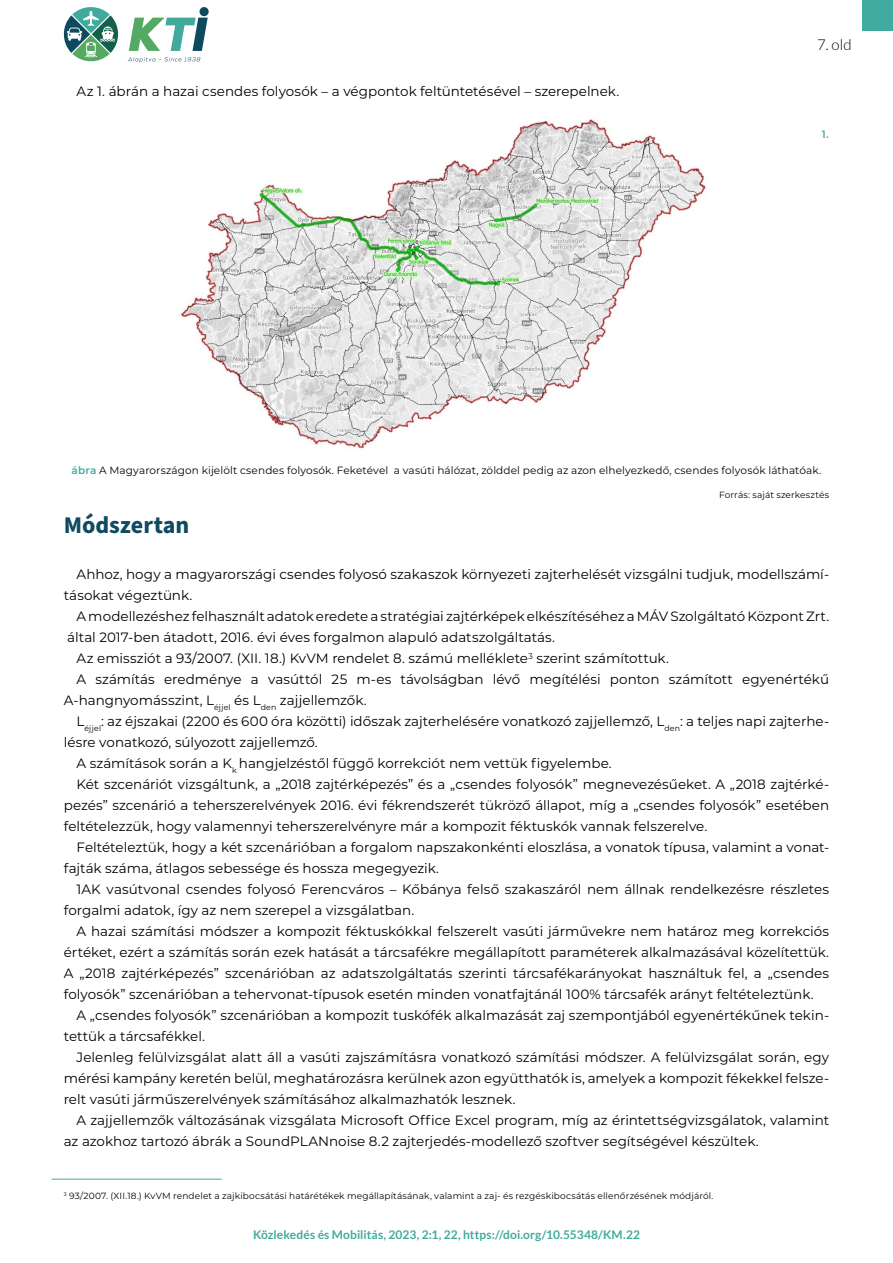
<style>
.page{position:relative;width:893px;height:1263px;background:#fff}
.page>*{position:absolute;margin:0;border:0;box-sizing:border-box;transform-origin:0 0}
.t1{font:700 24px "Source Sans Pro";color:#104a60}
.t2{font:300 15px "Lato";color:#000}
.t3{font:13.5px/21px "Montserrat";color:#000}
.t4{font:700 12px "Lato";letter-spacing:.01em;color:#40aa9e}
.t5{font:10.5px "Montserrat";letter-spacing:.01em;color:#000}
.t6{font:600 10.5px "Montserrat";color:#40aa9e}
.t7{font:9px "Montserrat";letter-spacing:.015em;color:#000}
.s1{font-weight:600;color:#40aa9e}
</style>
<div class="page">
<div style="left:863px;top:0;width:30px;height:31px;background:#40aa9e"></div>
<svg style="left:129px;top:18px;width:79px;height:33px"></svg>
<div style="left:199px;top:7px;width:10px;height:9px;background:#0c4a60;border-radius:50%"></div>
<svg style="left:128px;top:57px;width:72px;height:6px"></svg>
<svg style="left:63px;top:7px;width:55px;height:55px"></svg>
<img style="left:181px;top:119px;width:525px;height:330px">
<hr style="left:52px;top:1179px;width:170px;height:1px;background:#40aa9e">
<p class="t3" style="left:77px;top:80px;width:544px">Az 1. ábrán a hazai csendes folyosók – a végpontok feltüntetésével – szerepelnek.</p>
<p class="t2" style="left:817px;top:37px;width:36px">7. old</p>
<p class="t6" style="left:822px;top:127px;width:8px">1.</p>
<p class="t5" style="left:72px;top:463px;width:751px"><span class="s1">ábra</span> A Magyarországon kijelölt csendes folyosók. Feketével a vasúti hálózat, zölddel pedig az azon elhelyezkedő, csendes folyosók láthatóak.</p>
<p class="t7" style="left:719px;top:488px;width:112px">Forrás: saját szerkesztés</p>
<h1 class="t1" style="left:64px;top:508px;width:127px">Módszertan</h1>
<p class="t3" style="left:64px;top:563px;width:767px;text-indent:13px">Ahhoz, hogy a magyarországi csendes folyosó szakaszok környezeti zajterhelését vizsgálni tudjuk, modellszámí&shy;tásokat végeztünk.</p>
<p class="t3" style="left:77px;top:605px;width:754px">A modellezéshez felhasznált adatok eredete a stratégiai zajtérképek elkészítéséhez a MÁV Szolgáltató Központ Zrt.</p>
<p class="t3" style="left:67px;top:626px;width:489px">által 2017-ben átadott, 2016. évi éves forgalmon alapuló adatszolgáltatás.</p>
<p class="t3" style="left:77px;top:647px;width:594px">Az emissziót a 93/2007. (XII. 18.) KvVM rendelet 8. számú melléklete<sup>3</sup> szerint számítottuk.</p>
<p class="t3" style="left:77px;top:668px;width:754px">A számítás eredménye a vasúttól 25 m-es távolságban lévő megítélési ponton számított egyenértékű</p>
<p class="t3" style="left:64px;top:689px;width:305px">A-hangnyomásszint, L<sub>éjjel</sub> és L<sub>den</sub> zajjellemzők.</p>
<p class="t3" style="left:77px;top:710px;width:754px">L<sub>éjjel</sub>: az éjszakai (2200 és 600 óra közötti) időszak zajterhelésére vonatkozó zajjellemző, L<sub>den</sub>: a teljes napi zajterhe-</p>
<p class="t3" style="left:64px;top:731px;width:255px">lésre vonatkozó, súlyozott zajjellemző.</p>
<p class="t3" style="left:77px;top:752px;width:537px">A számítások során a K<sub>k</sub> hangjelzéstől függő korrekciót nem vettük figyelembe.</p>
<p class="t3" style="left:77px;top:773px;width:754px">Két szcenáriót vizsgáltunk, a „2018 zajtérképezés” és a „csendes folyosók” megnevezésűeket. A „2018 zajtérké-</p>
<p class="t3" style="left:64px;top:794px;width:767px">pezés” szcenárió a teherszerelvények 2016. évi fékrendszerét tükröző állapot, míg a „csendes folyosók” esetében</p>
<p class="t3" style="left:64px;top:815px;width:645px">feltételezzük, hogy valamennyi teherszerelvényre már a kompozit féktuskók vannak felszerelve.</p>
<p class="t3" style="left:77px;top:836px;width:754px">Feltételeztük, hogy a két szcenárióban a forgalom napszakonkénti eloszlása, a vonatok típusa, valamint a vonat-</p>
<p class="t3" style="left:64px;top:857px;width:377px">fajták száma, átlagos sebessége és hossza megegyezik.</p>
<p class="t3" style="left:77px;top:878px;width:754px">1AK vasútvonal csendes folyosó Ferencváros – Kőbánya felső szakaszáról nem állnak rendelkezésre részletes</p>
<p class="t3" style="left:64px;top:899px;width:352px">forgalmi adatok, így az nem szerepel a vizsgálatban.</p>
<p class="t3" style="left:77px;top:920px;width:754px">A hazai számítási módszer a kompozit féktuskókkal felszerelt vasúti járművekre nem határoz meg korrekciós</p>
<p class="t3" style="left:64px;top:941px;width:767px">értéket, ezért a számítás során ezek hatását a tárcsafékre megállapított paraméterek alkalmazásával közelítettük.</p>
<p class="t3" style="left:64px;top:962px;width:767px">A „2018 zajtérképezés” szcenárióban az adatszolgáltatás szerinti tárcsafékarányokat használtuk fel, a „csendes</p>
<p class="t3" style="left:64px;top:983px;width:751px">folyosók” szcenárióban a tehervonat-típusok esetén minden vonatfajtánál 100% tárcsafék arányt feltételeztünk.</p>
<p class="t3" style="left:77px;top:1004px;width:754px">A „csendes folyosók” szcenárióban a kompozit tuskófék alkalmazását zaj szempontjából egyenértékűnek tekin-</p>
<p class="t3" style="left:64px;top:1025px;width:143px">tettük a tárcsafékkel.</p>
<p class="t3" style="left:77px;top:1046px;width:754px">Jelenleg felülvizsgálat alatt áll a vasúti zajszámításra vonatkozó számítási módszer. A felülvizsgálat során, egy</p>
<p class="t3" style="left:64px;top:1067px;width:767px">mérési kampány keretén belül, meghatározásra kerülnek azon együtthatók is, amelyek a kompozit fékekkel felsze-</p>
<p class="t3" style="left:64px;top:1088px;width:453px">relt vasúti járműszerelvények számításához alkalmazhatók lesznek.</p>
<p class="t3" style="left:77px;top:1109px;width:754px">A zajjellemzők változásának vizsgálata Microsoft Office Excel program, míg az érintettségvizsgálatok, valamint</p>
<p class="t3" style="left:64px;top:1130px;width:696px">az azokhoz tartozó ábrák a SoundPLANnoise 8.2 zajterjedés-modellező szoftver segítségével készültek.</p>
<p class="t7" style="left:64px;top:1189px;width:651px"><sup>3</sup> 93/2007. (XII.18.) KvVM rendelet a zajkibocsátási határétékek megállapításának, valamint a zaj- és rezgéskibocsátás ellenőrzésének módjáról.</p>
<p class="t4" style="left:253px;top:1227px;width:388px">Közlekedés és Mobilitás, 2023, 2:1, 22, https://doi.org/10.55348/KM.22</p>
</div>
